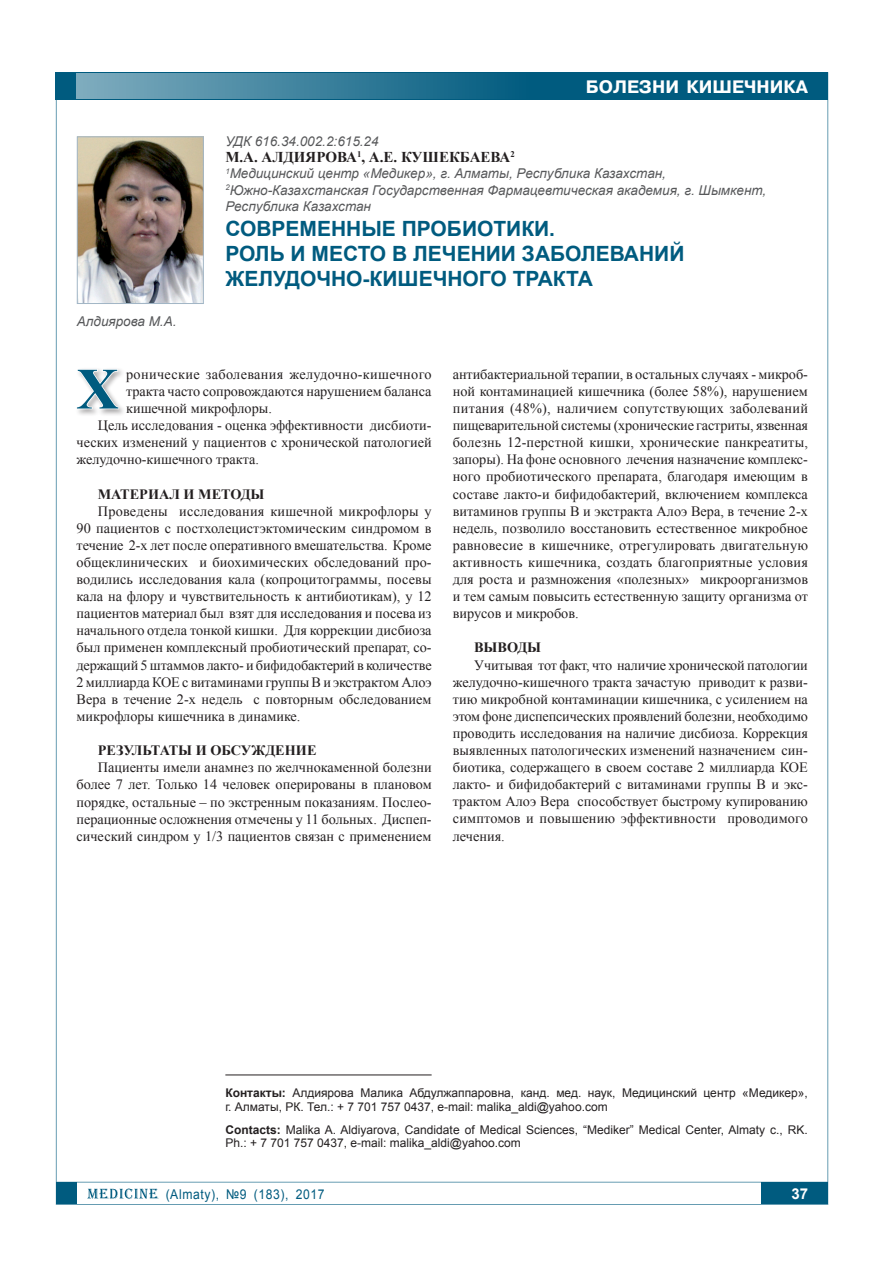
<style>
.page{position:relative;width:893px;height:1263px;background:#fff}
.page>*{position:absolute;margin:0;border:0;box-sizing:border-box;transform-origin:0 0}
.t1{font:700 58.5px "Times New Roman";color:#005b7f}
.t2{font:700 21px/25.2px "Arial";color:#005b7f}
.t3{font:700 18px "Pragmatica C";color:#fff}
.t4{font:700 15px "Times New Roman";letter-spacing:-.01em;color:#231f20}
.t5{font:700 15px "Arial";color:#fff}
.t6{font:14.25px/17.1px "Times New Roman";color:#231f20;text-align:justify}
.t7{font:700 14.25px "Times New Roman";color:#231f20}
.t8{font:14.25px "Times New Roman";letter-spacing:.025em;color:#231f20}
.t9{font:italic 13.5px/16.2px "Arial";color:#57585a}
.t10{font:13.5px "Arial";letter-spacing:.05em;color:#005b7f;scale:.9 1}
.t11{font:12px/13.8px "Arial";color:#231f20}
.s1{font-weight:700}
</style>
<div class="page">
<div style="left:761px;top:1182px;width:67px;height:22px;background:#005b7f"></div>
<div style="left:56px;top:1182px;width:21px;height:22px;background:#005b7f"></div>
<svg style="left:87px;top:1188px;width:71px;height:11px"></svg>
<hr style="left:56px;top:1182px;width:772px;height:1px;background:#005b7f">
<div style="left:56px;top:72px;width:772px;height:28px;background:#005b7f"></div>
<div style="left:77px;top:73px;width:463px;height:26px;background:linear-gradient(to right,#7facbe,#00597e)"></div>
<hr style="left:225px;top:1074px;width:207px;height:1px;background:#231f20">
<svg style="left:79px;top:369px;width:41px;height:41px"></svg>
<img style="left:79px;top:138px;width:123px;height:164px">
<div style="left:77px;top:136px;width:127px;height:168px;border:1px solid #a2b6c6"></div>
<p class="t3" style="left:586px;top:77px;width:224px">Болезни кишечника</p>
<p class="t9" style="left:77px;top:314px;width:101px">Алдиярова М.А.</p>
<p class="t9" style="left:225px;top:133px;width:155px">УДК 616.34.002.2:615.24</p>
<p class="t4" style="left:225px;top:147px;width:49px">М.А. АЛДИ</p>
<p class="t4" style="left:306px;top:147px;width:166px">ЯРОВА<sup>1</sup>, А.Е. КУШЕКБАЕ</p>
<p class="t4" style="left:490px;top:147px;width:26px">ВА<sup>2</sup></p>
<p class="t9" style="left:225px;top:166px;width:542px"><sup>1</sup>Медицинский центр «Медикер», г. Алматы, Республика Казахстан,<br><sup>2</sup>Южно-Казахстанская Государственная Фармацевтическая академия, г. Шымкент,<br>Республика Казахстан</p>
<h2 class="t2" style="left:225px;top:217px;width:461px">СОВРЕМЕННЫЕ ПРОБИОТИКИ.<br>РОЛЬ И МЕСТО В ЛЕЧЕНИИ ЗАБОЛЕВАНИЙ<br>ЖЕЛУДОЧНО-КИШЕЧНОГО ТРАКТА</h2>
<p class="t8" style="left:126px;top:364px;width:307px">ронические заболевания желудочно-кишечного</p>
<p class="t6" style="left:126px;top:382px;width:307px">тракта часто сопровождаются нарушением баланса</p>
<p class="t6" style="left:126px;top:399px;width:147px">кишечной микрофлоры.</p>
<p class="t6" style="left:98px;top:417px;width:335px">Цель исследования - оценка эффективности дисбиоти-</p>
<p class="t6" style="left:77px;top:434px;width:357px">ческих изменений у пациентов с хронической патологией</p>
<p class="t6" style="left:77px;top:451px;width:184px">желудочно-кишечного тракта.</p>
<p class="t7" style="left:98px;top:484px;width:168px">Материал и методы</p>
<p class="t6" style="left:77px;top:502px;width:357px;text-indent:21px">Проведены исследования кишечной микрофлоры у 90 пациентов с постхолецистэктомическим синдромом в течение 2-х лет после оперативного вмешательства. Кроме общеклинических и биохимических обследований про&shy;водились исследования кала (копроцитограммы, посевы кала на флору и чувствительность к антибиотикам), у 12 пациентов материал был взят для исследования и посева из начального отдела тонкой кишки. Для коррекции дисбиоза был применен комплексный пробиотический препарат, со&shy;держащий 5 штаммов лакто- и бифидобактерий в количестве 2 миллиарда КОЕ с витаминами группы В и экстрактом Алоэ Вера в течение 2-х недель с повторным обследованием микрофлоры кишечника в динамике.</p>
<p class="t7" style="left:98px;top:740px;width:220px">Результаты и обсуждение</p>
<p class="t6" style="left:77px;top:759px;width:357px;text-indent:21px">Пациенты имели анамнез по желчнокаменной болезни более 7 лет. Только 14 человек оперированы в плановом порядке, остальные – по экстренным показаниям. Послео&shy;перационные осложнения отмечены у 11 больных. Диспеп&shy;сический синдром у 1/3 пациентов связан с применением</p>
<h1 class="t1" style="left:77px;top:348px;width:44px">Х</h1>
<p class="t6" style="left:453px;top:365px;width:357px">антибактериальной терапии, в остальных случаях - микроб&shy;ной контаминацией кишечника (более 58%), нарушением питания (48%), наличием сопутствующих заболеваний пищеварительной системы (хронические гастриты, язвенная болезнь 12-перстной кишки, хронические панкреатиты, запоры). На фоне основного лечения назначение комплекс&shy;ного пробиотического препарата, благодаря имеющим в составе лакто-и бифидобактерий, включением комплекса витаминов группы В и экстракта Алоэ Вера, в течение 2-х недель, позволило восстановить естественное микробное равновесие в кишечнике, отрегулировать двигательную активность кишечника, создать благоприятные условия для роста и размножения «полезных» микроорганизмов и тем самым повысить естественную защиту организма от вирусов и микробов.</p>
<p class="t7" style="left:474px;top:638px;width:69px">Выводы</p>
<p class="t6" style="left:453px;top:656px;width:357px;text-indent:21px">Учитывая тот факт, что наличие хронической патологии желудочно-кишечного тракта зачастую приводит к разви&shy;тию микробной контаминации кишечника, с усилением на этом фоне диспепсических проявлений болезни, необходимо проводить исследования на наличие дисбиоза. Коррекция выявленных патологических изменений назначением син&shy;биотика, содержащего в своем составе 2 миллиарда КОЕ лакто- и бифидобактерий с витаминами группы В и экс&shy;трактом Алоэ Вера способствует быстрому купированию симптомов и повышению эффективности проводимого лечения.</p>
<p class="t11" style="left:225px;top:1086px;width:584px"><span class="s1">Контакты:</span> Алдиярова Малика Абдулжаппаровна, канд. мед. наук, Медицинский центр «Медикер», г. Алматы, РК. Тел.: + 7 701 757 0437, e-mail: malika_aldi@yahoo.com</p>
<p class="t11" style="left:225px;top:1122px;width:584px"><span class="s1">Contacts:</span> Malika A. Aldiyarova, Candidate of Medical Sciences, “Mediker” Medical Center, Almaty c., RK.<br>Ph.: + 7 701 757 0437, e-mail: malika_aldi@yahoo.com</p>
<p class="t10" style="left:166px;top:1185px;width:178px">(Almaty), №9 (183), 2017</p>
<p class="t5" style="left:791px;top:1183px;width:18px">37</p>
</div>
